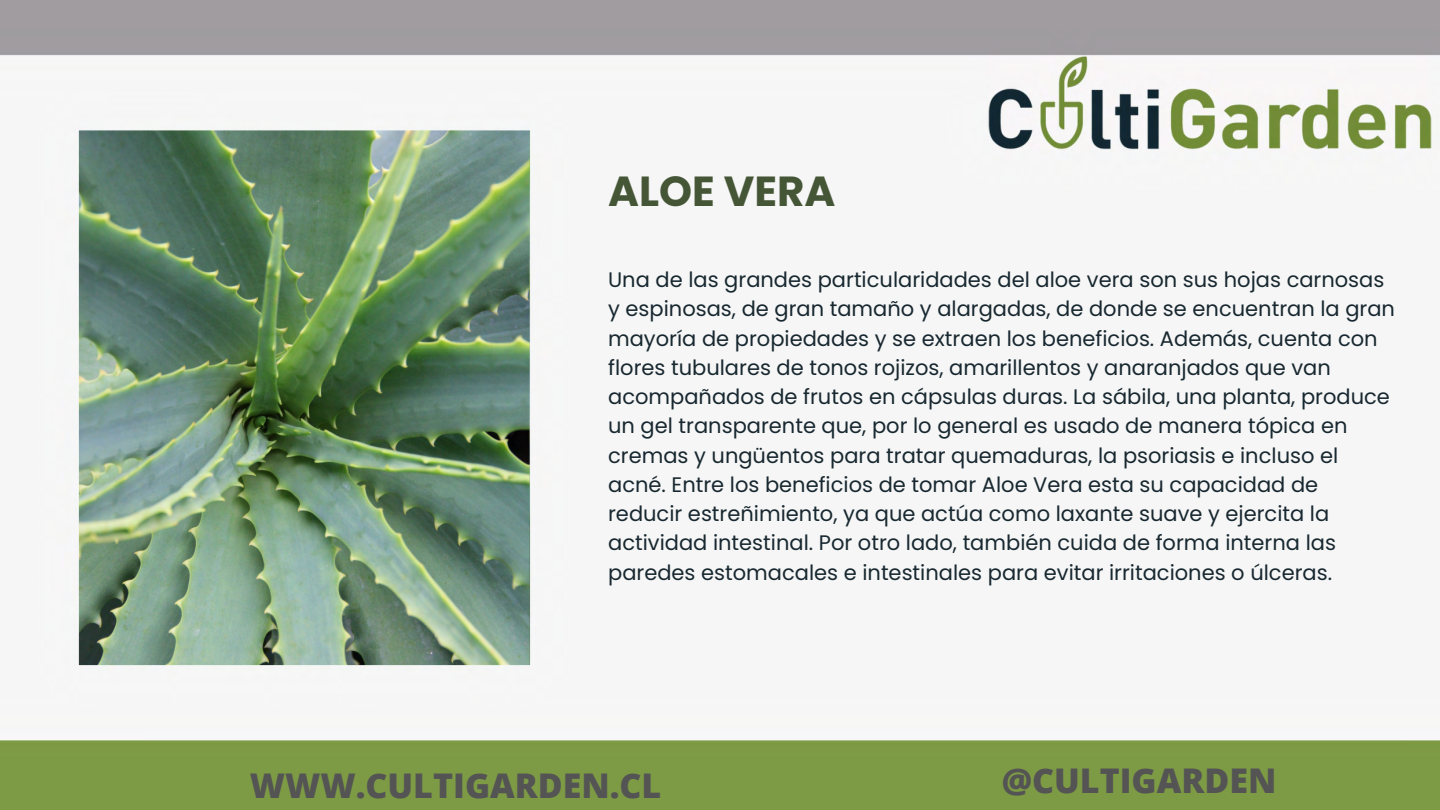
<style>
.page{position:relative;width:1440px;height:810px;background:#fff}
.page>*{position:absolute;margin:0;border:0;box-sizing:border-box;transform-origin:0 0}
.t1{font:700 42px "Poppins";color:#455636}
.t2{font:800 34px "Open Sans";color:#545454}
.t3{font:21px/29.2px "Poppins";color:#182830}
</style>
<div class="page">
<img style="left:0;top:0;width:1440px;height:810px">
<p class="t1" style="left:608px;top:161px;width:229px">ALOE VERA</p>
<p class="t3" style="left:608px;top:265px;width:788px">Una de las grandes particularidades del aloe vera son sus hojas carnosas y espinosas, de gran tamaño y alargadas, de donde se encuentran la gran mayoría de propiedades y se extraen los beneficios. Además, cuenta con flores tubulares de tonos rojizos, amarillentos y anaranjados que van acompañados de frutos en cápsulas duras. La sábila, una planta, produce un gel transparente que, por lo general es usado de manera tópica en cremas y ungüentos para tratar quemaduras, la psoriasis e incluso el acné. Entre los beneficios de tomar Aloe Vera esta su capacidad de reducir estreñimiento, ya que actúa como laxante suave y ejercita la actividad intestinal. Por otro lado, también cuida de forma interna las paredes estomacales e intestinales para evitar irritaciones o úlceras.</p>
<p class="t2" style="left:250px;top:762px;width:413px">WWW.CULTIGARDEN.CL</p>
<p class="t2" style="left:1002px;top:757px;width:276px">@CULTIGARDEN</p>
</div>
